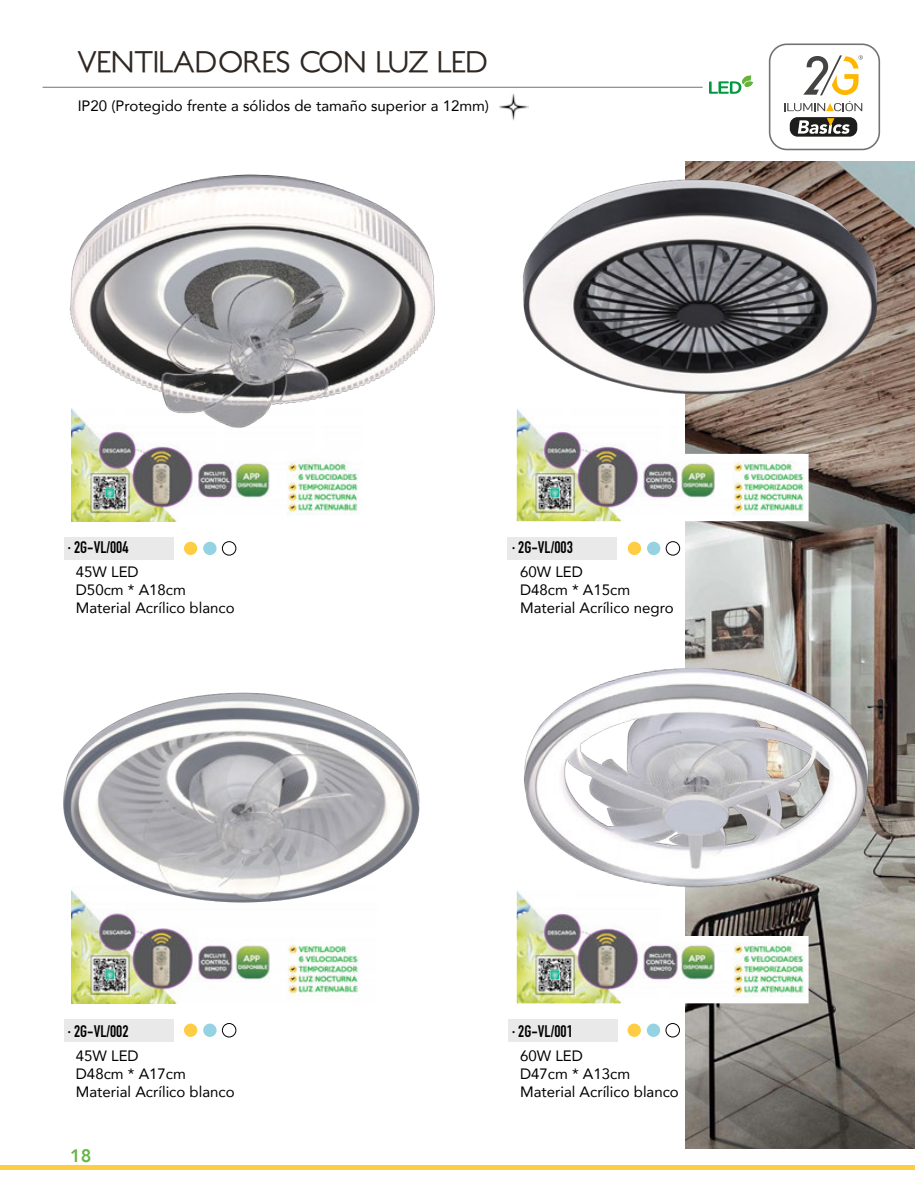
<style>
.page{position:relative;width:915px;height:1191px;background:#fff}
.page>*{position:absolute;margin:0;border:0;box-sizing:border-box;transform-origin:0 0}
.t1{font:30px "Soft Elegance";letter-spacing:-.03em;color:#2f2722}
.t2{font:800 18px "Avenir";color:#67b547}
.t3{font:700 16.5px "DIN Condensed";color:#000}
.t4{font:15px/18px "Avenir";color:#000}
</style>
<div class="page">
<div style="left:768px;top:43px;width:111px;height:107px;border:2px solid #727271;border-radius:17px"></div>
<svg style="left:803px;top:55px;width:59px;height:40px"></svg>
<svg style="left:784px;top:101px;width:78px;height:10px"></svg>
<div style="left:789px;top:117px;width:68px;height:20px;background:#1d1d1b;border-radius:8px"></div>
<svg style="left:797px;top:118px;width:52px;height:16px"></svg>
<hr style="left:43px;top:87px;width:659px;height:1px;background:#838382">
<svg style="left:709px;top:75px;width:44px;height:19px"></svg>
<div style="left:65px;top:537px;width:109px;height:22px;background:#e9e9e9"></div>
<div style="left:65px;top:1019px;width:109px;height:22px;background:#e9e9e9"></div>
<div style="left:508px;top:1019px;width:109px;height:22px;background:#e9e9e9"></div>
<div style="left:507px;top:537px;width:109px;height:22px;background:#e9e9e9"></div>
<img style="left:685px;top:162px;width:229px;height:986px">
<img style="left:71px;top:434px;width:288px;height:87px">
<img style="left:71px;top:905px;width:289px;height:98px">
<img style="left:516px;top:408px;width:292px;height:113px">
<img style="left:516px;top:890px;width:292px;height:113px">
<img style="left:69px;top:174px;width:366px;height:260px">
<img style="left:522px;top:171px;width:365px;height:228px">
<img style="left:63px;top:692px;width:357px;height:213px">
<img style="left:524px;top:668px;width:348px;height:219px">
<hr style="left:0;top:1165px;width:914px;height:4px;background:#fecd44">
<div style="left:184px;top:542px;width:13px;height:13px;background:#fecd44;border-radius:50%"></div>
<div style="left:203px;top:542px;width:13px;height:13px;background:#95d3e2;border-radius:50%"></div>
<div style="left:222px;top:541px;width:14px;height:14px;border:1px solid #000;border-radius:50%"></div>
<div style="left:184px;top:1023px;width:13px;height:14px;background:#fecd44;border-radius:50%"></div>
<div style="left:203px;top:1023px;width:13px;height:14px;background:#95d3e2;border-radius:50%"></div>
<div style="left:222px;top:1023px;width:14px;height:14px;border:1px solid #000;border-radius:50%"></div>
<div style="left:627px;top:1023px;width:13px;height:14px;background:#fecd44;border-radius:50%"></div>
<div style="left:646px;top:1023px;width:14px;height:14px;background:#95d3e2;border-radius:50%"></div>
<div style="left:665px;top:1023px;width:14px;height:14px;border:1px solid #000;border-radius:50%"></div>
<div style="left:627px;top:542px;width:14px;height:13px;background:#fecd44;border-radius:50%"></div>
<div style="left:646px;top:542px;width:14px;height:13px;background:#95d3e2;border-radius:50%"></div>
<div style="left:665px;top:541px;width:14px;height:14px;border:1px solid #000;border-radius:50%"></div>
<img style="left:499px;top:93px;width:29px;height:28px">
<h1 class="t1" style="left:78px;top:44px;width:412px">VENTILADORES CON LUZ LED</h1>
<p class="t4" style="left:78px;top:96px;width:413px">IP20 (Protegido frente a sólidos de tamaño superior a 12mm)</p>
<p class="t3" style="left:68px;top:536px;width:62px">· 2G-VL/004</p>
<p class="t4" style="left:76px;top:563px;width:160px">45W LED<br>D50cm * A18cm<br>Material Acrílico blanco</p>
<p class="t3" style="left:512px;top:536px;width:62px">· 2G-VL/003</p>
<p class="t4" style="left:520px;top:563px;width:155px">60W LED<br>D48cm * A15cm<br>Material Acrílico negro</p>
<p class="t3" style="left:68px;top:1019px;width:62px">· 2G-VL/002</p>
<p class="t3" style="left:512px;top:1019px;width:62px">· 2G-VL/001</p>
<p class="t4" style="left:76px;top:1045px;width:160px">45W LED<br>D48cm * A17cm<br>Material Acrílico blanco</p>
<p class="t4" style="left:520px;top:1045px;width:160px">60W LED<br>D47cm * A13cm<br>Material Acrílico blanco</p>
<p class="t2" style="left:70px;top:1142px;width:23px">18</p>
</div>
